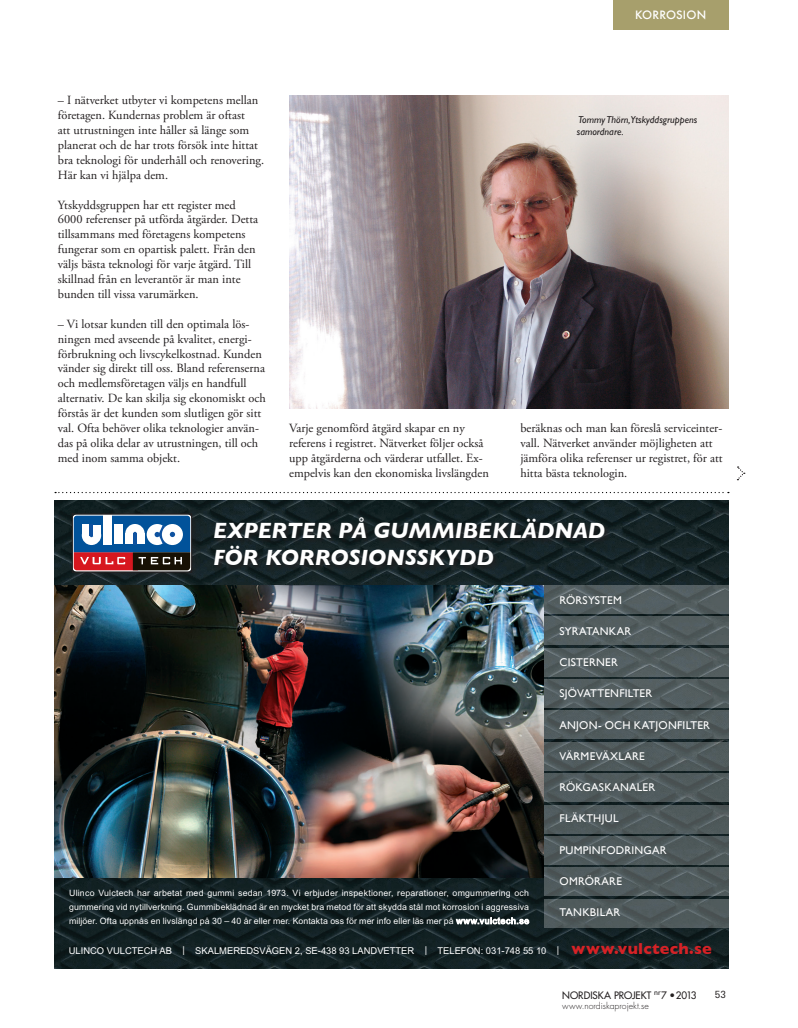
<style>
.page{position:relative;width:798px;height:1028px;background:#fff}
.page>*{position:absolute;margin:0;border:0;box-sizing:border-box;transform-origin:0 0}
.t1{font:italic 700 22.5px/27px "Gill Sans";letter-spacing:-.005em;color:#fff}
.BRÖD_TEXT{font:12.5px/14.9px "Adobe Garamond Pro";color:#231f20}
.t2{font:11.25px "Gill Sans";letter-spacing:.02em;color:#fff}
.Vinjett{font:500 11.25px "Futura";letter-spacing:.015em;color:#fff}
.Bildtext{font:italic 10px "Gill Sans";color:#231f20}
.t3{font:500 10px "Futura Std";letter-spacing:-.005em;color:#231f20}
.fotnot{font:10px "Glypha LT Std";color:#231f20}
.t4{font:9.38px "Arial CE";color:#fff}
.t5{font:8.75px/14px "Arial CE";letter-spacing:.01em;color:#fff;text-align:justify}
.t6{font:300 8.75px "Futura Std";letter-spacing:.005em;color:#231f20}
.s1{font-family:"Gill Sans";font-weight:700;font-size:16.25px;color:#d62226}
</style>
<div class="page">
<svg style="left:55px;top:492px;width:673px;height:1px"></svg>
<div style="left:612px;top:0;width:116px;height:30px;background:#a79f6c"></div>
<img style="left:54px;top:500px;width:674px;height:468px">
<div style="left:67px;top:509px;width:134px;height:73px;background:#231f20;opacity:.47"></div>
<svg style="left:74px;top:515px;width:116px;height:55px"></svg>
<div style="left:72px;top:513px;width:120px;height:59px;border:1px solid #231f20"></div>
<div style="left:213px;top:516px;width:398px;height:56px;background:#231f20;opacity:.75"></div>
<svg style="left:455px;top:916px;width:74px;height:11px"></svg>
<svg style="left:543px;top:585px;width:185px;height:28px;background:#535d60"></svg>
<svg style="left:543px;top:679px;width:185px;height:28px;background:#525d5f"></svg>
<svg style="left:543px;top:773px;width:185px;height:28px;background:#505a5c"></svg>
<svg style="left:543px;top:867px;width:185px;height:28px;background:#4f5a5c"></svg>
<svg style="left:543px;top:616px;width:185px;height:28px;background:#525d5f"></svg>
<div style="left:543px;top:710px;width:185px;height:29px;background:linear-gradient(to right,#515b5e,#515b5d)"></div>
<div style="left:543px;top:805px;width:185px;height:28px;background:#4f5a5b"></div>
<div style="left:543px;top:899px;width:185px;height:28px;background:#505b5b"></div>
<svg style="left:543px;top:648px;width:185px;height:28px;background:#525d5f"></svg>
<svg style="left:543px;top:742px;width:185px;height:28px;background:#505a5c"></svg>
<svg style="left:543px;top:836px;width:185px;height:28px;background:#4f595b"></svg>
<img style="left:54px;top:585px;width:489px;height:292px">
<svg style="left:736px;top:466px;width:8px;height:14px"></svg>
<img style="left:289px;top:95px;width:439px;height:313px">
<p class="Vinjett" style="left:635px;top:7px;width:73px">KORROSION</p>
<p class="BRÖD_TEXT" style="left:58px;top:93px;width:208px">– I nätverket utbyter vi kompetens mellan företagen. Kundernas problem är oftast<br>att utrustningen inte håller så länge som planerat och de har trots försök inte hittat bra teknologi för underhåll och renovering.<br>Här kan vi hjälpa dem.</p>
<p class="BRÖD_TEXT" style="left:58px;top:198px;width:202px">Ytskyddsgruppen har ett register med 6000 referenser på utförda åtgärder. Detta tillsammans med företagens kompetens fungerar som en opartisk palett. Från den väljs bästa teknologi för varje åtgärd. Till skillnad från en leverantör är man inte bunden till vissa varumärken.</p>
<p class="BRÖD_TEXT" style="left:58px;top:317px;width:209px">– Vi lotsar kunden till den optimala lös&shy;ningen med avseende på kvalitet, energi&shy;förbrukning och livscykelkostnad. Kunden vänder sig direkt till oss. Bland referenserna och medlemsföretagen väljs en handfull alternativ. De kan skilja sig ekonomiskt och förstås är det kunden som slutligen gör sitt val. Ofta behöver olika teknologier använ&shy;das på olika delar av utrustningen, till och med inom samma objekt.</p>
<p class="Bildtext" style="left:578px;top:113px;width:121px">Tommy Thörn,Ytskyddsgruppens</p>
<p class="Bildtext" style="left:576px;top:125px;width:48px">samordnare.</p>
<p class="BRÖD_TEXT" style="left:289px;top:421px;width:201px">Varje genomförd åtgärd skapar en ny referens i registret. Nätverket följer också upp åtgärderna och värderar utfallet. Ex&shy;empelvis kan den ekonomiska livslängden</p>
<p class="BRÖD_TEXT" style="left:520px;top:421px;width:204px">beräknas och man kan föreslå serviceinter&shy;vall. Nätverket använder möjligheten att jämföra olika referenser ur registret, för att hitta bästa teknologin.</p>
<p class="t1" style="left:213px;top:517px;width:393px">EXPERTER PÅ GUMMIBEKLÄDNAD<br>FÖR KORROSIONSSKYDD</p>
<p class="t2" style="left:559px;top:593px;width:64px">RÖRSYSTEM</p>
<p class="t2" style="left:559px;top:624px;width:73px">SYRATANKAR</p>
<p class="t2" style="left:559px;top:655px;width:60px">CISTERNER</p>
<p class="t2" style="left:559px;top:687px;width:94px">SJÖVATTENFILTER</p>
<p class="t2" style="left:559px;top:718px;width:152px">ANJON- OCH KATJONFILTER</p>
<p class="t2" style="left:559px;top:749px;width:87px">VÄRMEVÄXLARE</p>
<p class="t2" style="left:559px;top:780px;width:97px">RÖKGASKANALER</p>
<p class="t2" style="left:559px;top:812px;width:61px">FLÄKTHJUL</p>
<p class="t2" style="left:559px;top:843px;width:109px">PUMPINFODRINGAR</p>
<p class="t2" style="left:559px;top:874px;width:64px">OMRÖRARE</p>
<p class="t2" style="left:559px;top:905px;width:62px">TANKBILAR</p>
<p class="t4" style="left:69px;top:945px;width:644px">ULINCO VULCTECH AB | SKALMEREDSVÄGEN 2, SE-438 93 LANDVETTER | TELEFON: 031-748 55 10 | <span class="s1">www.vulctech.se</span></p>
<p class="t5" style="left:69px;top:885px;width:461px">Ulinco Vulctech har arbetat med gummi sedan 1973. Vi erbjuder inspektioner, reparationer, omgummering och gummering vid nytillverkning. Gummibeklädnad är en mycket bra metod för att skydda stål mot korrosion i aggressiva miljöer. Ofta uppnås en livslängd på 30 – 40 år eller mer. Kontakta oss för mer info eller läs mer på www.vulctech.se</p>
<p class="t3" style="left:562px;top:988px;width:136px">NORDISKA PROJEKT <sup>nr</sup> 7 • 2013</p>
<p class="t6" style="left:562px;top:1000px;width:88px">www.nordiskaprojekt.se</p>
<p class="fotnot" style="left:714px;top:988px;width:13px">53</p>
</div>
